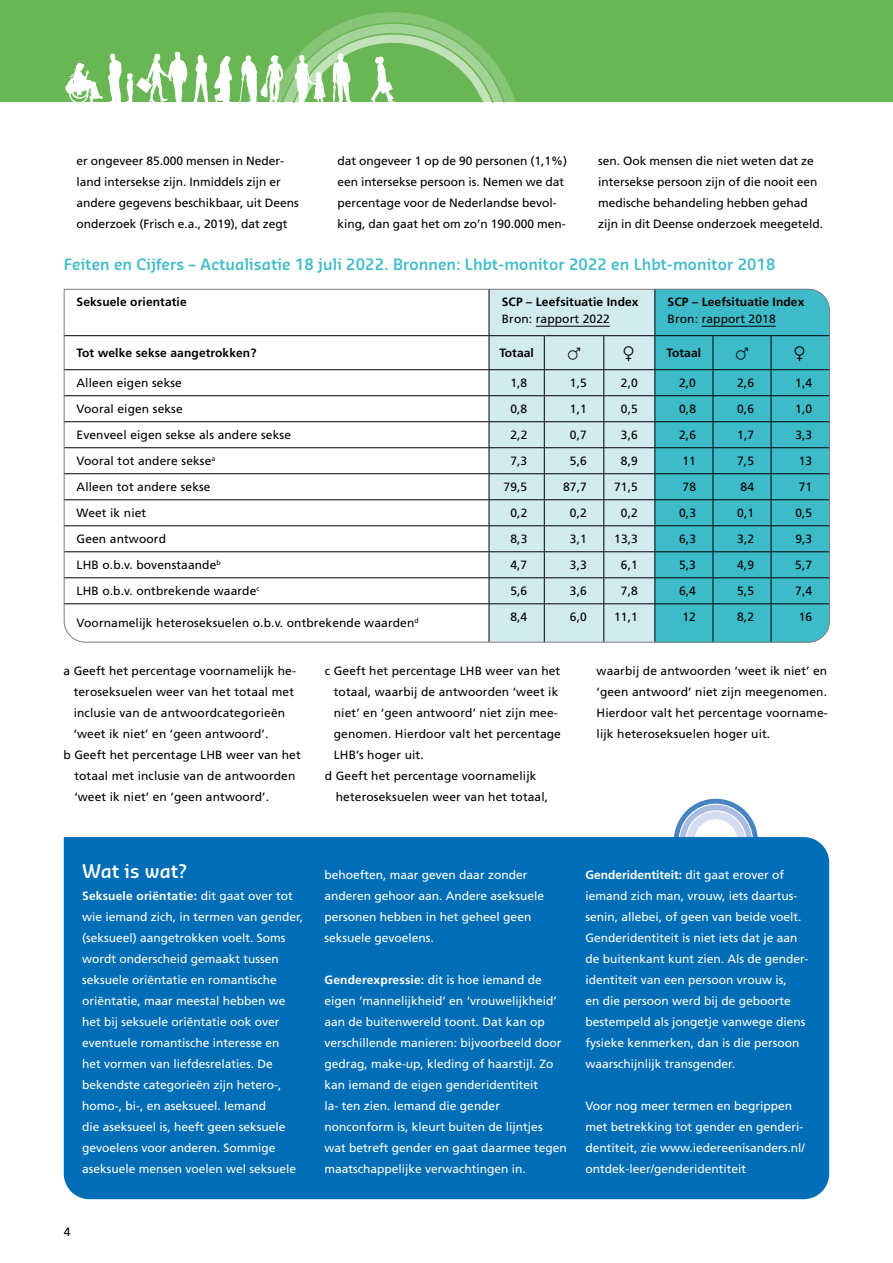
<style>
.page{position:relative;width:893px;height:1263px;background:#fff}
.page>*{position:absolute;margin:0;border:0;box-sizing:border-box;transform-origin:0 0}
.t1{font:600 18px "Sansa Pro";letter-spacing:.01em;color:#fff}
.t2{font:600 15px "Sansa Pro";letter-spacing:.01em;color:#3dbbc9}
.t3{font:12px/21px "Frutiger LT Pro";letter-spacing:.01em;color:#000}
.t4{font:12px/21px "Frutiger LT Pro";color:#fff}
.t5{font:700 12px "Frutiger LT Pro";letter-spacing:.01em;color:#000}
.s1{font-weight:700}
</style>
<div class="page">
<div style="left:0;top:0;width:893px;height:102px;background:#69b754"></div>
<svg style="left:239px;top:12px;width:278px;height:91px"></svg>
<svg style="left:65px;top:52px;width:167px;height:50px"></svg>
<svg style="left:63px;top:289px;width:767px;height:354px"></svg>
<svg style="left:673px;top:798px;width:85px;height:39px"></svg>
<div style="left:64px;top:837px;width:765px;height:362px;background:#006eb6"></div>
<div style="left:82px;top:863px;width:226px;height:320px;background:#006eb6"></div>
<div style="left:325px;top:863px;width:243px;height:320px;background:#006eb6"></div>
<div style="left:585px;top:863px;width:226px;height:320px;background:#006eb6"></div>
<svg style="left:568px;top:348px;width:12px;height:12px"></svg>
<svg style="left:624px;top:346px;width:10px;height:15px"></svg>
<svg style="left:736px;top:348px;width:12px;height:12px"></svg>
<svg style="left:795px;top:346px;width:10px;height:15px"></svg>
<p class="t3" style="left:77px;top:150px;width:224px">er ongeveer 85.000 mensen in Neder&shy;land intersekse zijn. Inmiddels zijn er andere gegevens beschikbaar, uit Deens onderzoek (Frisch e.a., 2019), dat zegt</p>
<p class="t3" style="left:337px;top:150px;width:231px">dat ongeveer 1 op de 90 personen (1,1%) een intersekse persoon is. Nemen we dat percentage voor de Nederlandse bevol&shy;king, dan gaat het om zo’n 190.000 men-</p>
<p class="t3" style="left:598px;top:150px;width:227px">sen. Ook mensen die niet weten dat ze intersekse persoon zijn of die nooit een medische behandeling hebben gehad zijn in dit Deense onderzoek meegeteld.</p>
<p class="t2" style="left:64px;top:254px;width:713px">Feiten en Cijfers – Actualisatie 18 juli 2022. Bronnen: Lhbt-monitor 2022 en Lhbt-monitor 2018</p>
<p class="t5" style="left:77px;top:295px;width:112px">Seksuele orientatie</p>
<p class="t5" style="left:502px;top:295px;width:138px">SCP – Leefsituatie Index</p>
<p class="t3" style="left:502px;top:308px;width:110px">Bron: rapport 2022</p>
<p class="t5" style="left:668px;top:295px;width:138px">SCP – Leefsituatie Index</p>
<p class="t3" style="left:668px;top:308px;width:110px">Bron: rapport 2018</p>
<p class="t5" style="left:77px;top:346px;width:181px">Tot welke sekse aangetrokken?</p>
<p class="t5" style="left:499px;top:346px;width:36px">Totaal</p>
<p class="t5" style="left:667px;top:346px;width:36px">Totaal</p>
<p class="t3" style="left:77px;top:373px;width:107px">Alleen eigen sekse</p>
<p class="t3" style="left:510px;top:373px;width:18px">1,8</p>
<p class="t3" style="left:570px;top:373px;width:18px">1,5</p>
<p class="t3" style="left:621px;top:373px;width:18px">2,0</p>
<p class="t3" style="left:679px;top:373px;width:18px">2,0</p>
<p class="t3" style="left:737px;top:373px;width:18px">2,6</p>
<p class="t3" style="left:795px;top:373px;width:18px">1,4</p>
<p class="t3" style="left:77px;top:399px;width:108px">Vooral eigen sekse</p>
<p class="t3" style="left:510px;top:399px;width:18px">0,8</p>
<p class="t3" style="left:570px;top:399px;width:18px">1,1</p>
<p class="t3" style="left:621px;top:399px;width:18px">0,5</p>
<p class="t3" style="left:679px;top:399px;width:18px">0,8</p>
<p class="t3" style="left:737px;top:399px;width:18px">0,6</p>
<p class="t3" style="left:795px;top:399px;width:18px">1,0</p>
<p class="t3" style="left:77px;top:425px;width:216px">Evenveel eigen sekse als andere sekse</p>
<p class="t3" style="left:510px;top:425px;width:18px">2,2</p>
<p class="t3" style="left:570px;top:425px;width:18px">0,7</p>
<p class="t3" style="left:621px;top:425px;width:18px">3,6</p>
<p class="t3" style="left:679px;top:425px;width:18px">2,6</p>
<p class="t3" style="left:737px;top:425px;width:18px">1,7</p>
<p class="t3" style="left:795px;top:425px;width:18px">3,3</p>
<p class="t3" style="left:77px;top:451px;width:140px">Vooral tot andere sekse<sup>a</sup></p>
<p class="t3" style="left:510px;top:451px;width:18px">7,3</p>
<p class="t3" style="left:570px;top:451px;width:18px">5,6</p>
<p class="t3" style="left:621px;top:451px;width:18px">8,9</p>
<p class="t3" style="left:682px;top:451px;width:15px">11</p>
<p class="t3" style="left:737px;top:451px;width:18px">7,5</p>
<p class="t3" style="left:799px;top:451px;width:15px">13</p>
<p class="t3" style="left:77px;top:477px;width:136px">Alleen tot andere sekse</p>
<p class="t3" style="left:504px;top:477px;width:25px">79,5</p>
<p class="t3" style="left:563px;top:477px;width:25px">87,7</p>
<p class="t3" style="left:614px;top:477px;width:25px">71,5</p>
<p class="t3" style="left:682px;top:477px;width:15px">78</p>
<p class="t3" style="left:741px;top:477px;width:15px">84</p>
<p class="t3" style="left:799px;top:477px;width:15px">71</p>
<p class="t3" style="left:77px;top:503px;width:71px">Weet ik niet</p>
<p class="t3" style="left:510px;top:503px;width:18px">0,2</p>
<p class="t3" style="left:570px;top:503px;width:18px">0,2</p>
<p class="t3" style="left:621px;top:503px;width:18px">0,2</p>
<p class="t3" style="left:679px;top:503px;width:18px">0,3</p>
<p class="t3" style="left:737px;top:503px;width:18px">0,1</p>
<p class="t3" style="left:795px;top:503px;width:18px">0,5</p>
<p class="t3" style="left:77px;top:529px;width:91px">Geen antwoord</p>
<p class="t3" style="left:510px;top:529px;width:18px">8,3</p>
<p class="t3" style="left:570px;top:529px;width:18px">3,1</p>
<p class="t3" style="left:614px;top:529px;width:25px">13,3</p>
<p class="t3" style="left:679px;top:529px;width:18px">6,3</p>
<p class="t3" style="left:737px;top:529px;width:18px">3,2</p>
<p class="t3" style="left:795px;top:529px;width:18px">9,3</p>
<p class="t3" style="left:77px;top:555px;width:146px">LHB o.b.v. bovenstaande<sup>b</sup></p>
<p class="t3" style="left:510px;top:555px;width:18px">4,7</p>
<p class="t3" style="left:570px;top:555px;width:18px">3,3</p>
<p class="t3" style="left:621px;top:555px;width:18px">6,1</p>
<p class="t3" style="left:679px;top:555px;width:18px">5,3</p>
<p class="t3" style="left:737px;top:555px;width:18px">4,9</p>
<p class="t3" style="left:795px;top:555px;width:18px">5,7</p>
<p class="t3" style="left:77px;top:581px;width:185px">LHB o.b.v. ontbrekende waarde<sup>c</sup></p>
<p class="t3" style="left:510px;top:581px;width:18px">5,6</p>
<p class="t3" style="left:570px;top:581px;width:18px">3,6</p>
<p class="t3" style="left:621px;top:581px;width:18px">7,8</p>
<p class="t3" style="left:679px;top:581px;width:18px">6,4</p>
<p class="t3" style="left:737px;top:581px;width:18px">5,5</p>
<p class="t3" style="left:795px;top:581px;width:18px">7,4</p>
<p class="t3" style="left:77px;top:613px;width:344px">Voornamelijk heteroseksuelen o.b.v. ontbrekende waarden<sup>d</sup></p>
<p class="t3" style="left:510px;top:607px;width:18px">8,4</p>
<p class="t3" style="left:570px;top:607px;width:18px">6,0</p>
<p class="t3" style="left:614px;top:607px;width:25px">11,1</p>
<p class="t3" style="left:682px;top:607px;width:15px">12</p>
<p class="t3" style="left:737px;top:607px;width:18px">8,2</p>
<p class="t3" style="left:799px;top:607px;width:15px">16</p>
<p class="t3" style="left:63px;top:660px;width:234px">a Geeft het percentage voornamelijk he-</p>
<p class="t3" style="left:74px;top:681px;width:222px">teroseksuelen weer van het totaal met</p>
<p class="t3" style="left:74px;top:702px;width:213px">inclusie van de antwoordcategorieën</p>
<p class="t3" style="left:74px;top:723px;width:196px">‘weet ik niet’ en ‘geen antwoord’.</p>
<p class="t3" style="left:63px;top:744px;width:239px">b Geeft het percentage LHB weer van het</p>
<p class="t3" style="left:74px;top:765px;width:223px">totaal met inclusie van de antwoorden</p>
<p class="t3" style="left:74px;top:786px;width:196px">‘weet ik niet’ en ‘geen antwoord’.</p>
<p class="t3" style="left:325px;top:660px;width:237px">c Geeft het percentage LHB weer van het</p>
<p class="t3" style="left:334px;top:681px;width:226px">totaal, waarbij de antwoorden ‘weet ik</p>
<p class="t3" style="left:334px;top:702px;width:225px">niet’ en ‘geen antwoord’ niet zijn mee-</p>
<p class="t3" style="left:334px;top:723px;width:229px">genomen. Hierdoor valt het percentage</p>
<p class="t3" style="left:334px;top:744px;width:91px">LHB’s hoger uit.</p>
<p class="t3" style="left:325px;top:765px;width:213px">d Geeft het percentage voornamelijk</p>
<p class="t3" style="left:336px;top:786px;width:214px">heteroseksuelen weer van het totaal,</p>
<p class="t3" style="left:597px;top:660px;width:233px;text-align:justify">waarbij de antwoorden ‘weet ik niet’ en ‘geen antwoord’ niet zijn meegenomen.<br>Hierdoor valt het percentage voorname&shy;lijk heteroseksuelen hoger uit.</p>
<h1 class="t1" style="left:82px;top:859px;width:106px">Wat is wat?</h1>
<p class="t4" style="left:82px;top:885px;width:222px"><span class="s1">Seksuele oriëntatie:</span> dit gaat over tot wie iemand zich, in termen van gender, (seksueel) aangetrokken voelt. Soms wordt onderscheid gemaakt tussen seksuele oriëntatie en romantische oriëntatie, maar meestal hebben we het bij seksuele oriëntatie ook over eventuele romantische interesse en<br>het vormen van liefdesrelaties. De bekendste categorieën zijn hetero-, homo-, bi-, en aseksueel. Iemand<br>die aseksueel is, heeft geen seksuele gevoelens voor anderen. Sommige aseksuele mensen voelen wel seksuele</p>
<p class="t3" style="left:64px;top:1221px;width:8px">4</p>
<p class="t4" style="left:325px;top:864px;width:221px">behoeften, maar geven daar zonder anderen gehoor aan. Andere aseksuele personen hebben in het geheel geen seksuele gevoelens.</p>
<p class="t4" style="left:325px;top:969px;width:244px"><span class="s1">Genderexpressie:</span> dit is hoe iemand de eigen ‘mannelijkheid’ en ‘vrouwelijkheid’ aan de buitenwereld toont. Dat kan op verschillende manieren: bijvoorbeeld door gedrag, make-up, kleding of haarstijl. Zo kan iemand de eigen genderidentiteit<br>la- ten zien. Iemand die gender nonconform is, kleurt buiten de lijntjes wat betreft gender en gaat daarmee tegen maatschappelijke verwachtingen in.</p>
<p class="t4" style="left:585px;top:864px;width:225px"><span class="s1">Genderidentiteit:</span> dit gaat erover of iemand zich man, vrouw, iets daartus&shy;senin, allebei, of geen van beide voelt.<br>Genderidentiteit is niet iets dat je aan de buitenkant kunt zien. Als de gender&shy;identiteit van een persoon vrouw is,<br>en die persoon werd bij de geboorte bestempeld als jongetje vanwege diens fysieke kenmerken, dan is die persoon waarschijnlijk transgender.</p>
<p class="t4" style="left:585px;top:1095px;width:221px">Voor nog meer termen en begrippen met betrekking tot gender en genderi&shy;dentiteit, zie www.iedereenisanders.nl/ ontdek-leer/genderidentiteit</p>
</div>
